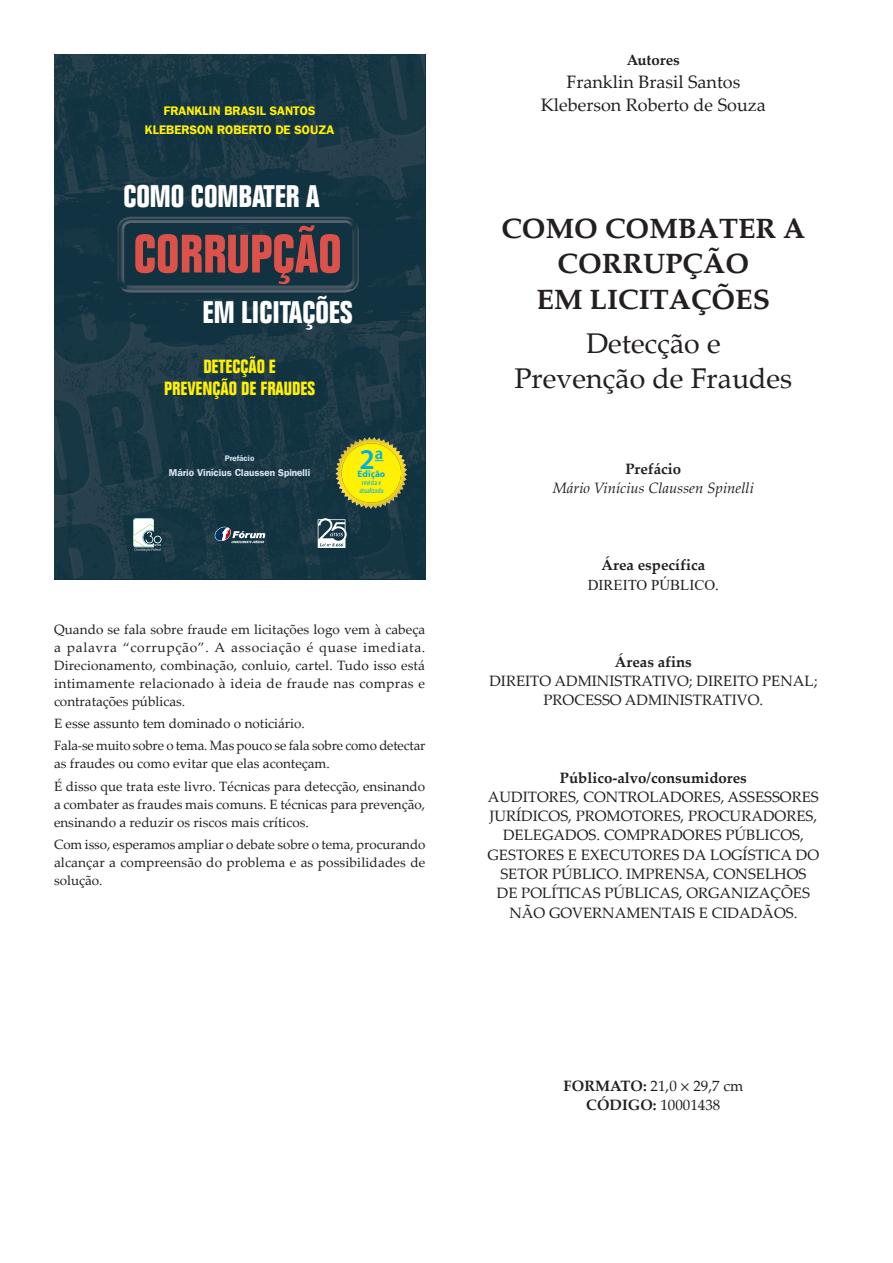
<style>
.page{position:relative;width:893px;height:1263px;background:#fff}
.page>*{position:absolute;margin:0;border:0;box-sizing:border-box;transform-origin:0 0}
.t1{font:700 condensed 52.8px "Folio Std";color:#dc514a}
.t2{font:700 condensed 30.6px "Folio Std";color:#fff}
.t3{font:600 28.65px "Myriad Pro";color:#00aeef}
.t4{font:700 28.5px/35.5px "Palatino";color:#231f20;text-align:center}
.t5{font:28.5px/35.5px "Palatino";color:#231f20;text-align:center}
.t6{font:700 condensed 18.75px/21.9px "Folio Std";color:#fff101;text-align:center}
.t7{font:18px "Palatino Linotype";color:#231f20}
.t8{font:15px/19.4px "Palatino Linotype";color:#231f20;text-align:center}
.t9{font:700 15px "Palatino Linotype";color:#231f20}
.t10{font:italic 15px "Palatino Linotype";color:#231f20}
.t11{font:15px "Times New Roman";color:#231f20}
.texto{font:13.5px/18px "Palatino Linotype";color:#231f20;text-align:justify}
.t12{font:700 12.45px/18.8px "Frankfurt";color:#fff101;text-align:center}
.t13{font:700 10.05px "Frankfurt";color:#d6e2f2}
.t14{font:700 9.3px "Myriad Pro";color:#00aeef}
.t15{font:700 8.1px "Frankfurt";color:#d6e2f2}
.t16{font:condensed 7.5px/8.1px "Myriad Pro";color:#00aeef;text-align:center}
.s1{font-family:"Palatino Linotype"}
.s2{font-weight:700}
.s3{font-family:"Myriad Pro"}
</style>
<div class="page">
<img style="left:54px;top:54px;width:371px;height:525px">
<svg style="left:214px;top:527px;width:51px;height:16px"></svg>
<svg style="left:133px;top:518px;width:29px;height:33px"></svg>
<img style="left:335px;top:437px;width:72px;height:72px">
<div style="left:342px;top:443px;width:59px;height:60px;background:#fff103;border-radius:30px"></div>
<img style="left:122px;top:217px;width:232px;height:3px">
<img style="left:121px;top:289px;width:234px;height:4px">
<img style="left:117px;top:220px;width:242px;height:69px">
<svg style="left:318px;top:518px;width:29px;height:30px"></svg>
<p class="t12" style="left:145px;top:101px;width:191px">FRANKLIN BRASIL SANTOS<br>KLEBERSON ROBERTO DE SOUZA</p>
<p class="t2" style="left:123px;top:179px;width:198px">COMO COMBATER A</p>
<p class="t1" style="left:134px;top:225px;width:210px">CORRUPÇÃO</p>
<p class="t2" style="left:202px;top:295px;width:152px">EM LICITAÇÕES</p>
<p class="t6" style="left:164px;top:356px;width:152px">DETECÇÃO E<br>PREVENÇÃO DE FRAUDES</p>
<p class="t15" style="left:225px;top:453px;width:31px">Prefácio</p>
<p class="t13" style="left:169px;top:467px;width:143px">Mário Vinícius Claussen Spinelli</p>
<p class="t3" style="left:360px;top:441px;width:25px">2<sup>a</sup></p>
<p class="t14" style="left:358px;top:467px;width:29px">Edição</p>
<p class="t16" style="left:360px;top:478px;width:25px">revista e atualizada</p>
<p class="texto" style="left:54px;top:620px;width:373px">Quando se fala sobre fraude em licitações logo vem à cabeça a palavra “corrupção”. A associação é quase imediata.<br>Direcionamento, combinação, conluio, cartel. Tudo isso está intimamente relacionado à ideia de fraude nas compras e contratações públicas.</p>
<p class="texto" style="left:54px;top:714px;width:252px">E esse assunto tem dominado o noticiário.</p>
<p class="texto" style="left:54px;top:736px;width:373px">Fala-se muito sobre o tema. Mas pouco se fala sobre como detectar as fraudes ou como evitar que elas aconteçam.</p>
<p class="texto" style="left:54px;top:776px;width:373px">É disso que trata este livro. Técnicas para detecção, ensinando a combater as fraudes mais comuns. E técnicas para prevenção, ensinando a reduzir os riscos mais críticos.</p>
<p class="texto" style="left:54px;top:835px;width:373px">Com isso, esperamos ampliar o debate sobre o tema, procurando alcançar a compreensão do problema e as possibilidades de solução.</p>
<p class="t9" style="left:627px;top:49px;width:55px">Autores</p>
<p class="t7" style="left:566px;top:69px;width:176px">Franklin Brasil Santos</p>
<p class="t7" style="left:541px;top:92px;width:227px">Kleberson Roberto de Souza</p>
<p class="t4" style="left:501px;top:211px;width:305px">COMO COMBATER A<br>CORRUPÇÃO<br>EM LICITAÇÕES</p>
<p class="t5" style="left:514px;top:326px;width:279px">Detecção e<br>Prevenção de Fraudes</p>
<p class="t9" style="left:625px;top:458px;width:57px">Prefácio</p>
<p class="t10" style="left:553px;top:477px;width:203px">Mário Vinícius Claussen Spinelli</p>
<p class="t9" style="left:601px;top:555px;width:105px">Área específica</p>
<p class="t11" style="left:588px;top:574px;width:133px">DIREITO PÚBLICO<span class="s1">.</span></p>
<p class="t9" style="left:615px;top:651px;width:79px">Áreas afins</p>
<p class="t8" style="left:489px;top:671px;width:330px">DIREITO ADMINISTRATIVO; DIREITO PENAL;<br>PROCESSO ADMINISTRATIVO.</p>
<p class="t9" style="left:560px;top:767px;width:188px">Público-alvo/consumidores</p>
<p class="t8" style="left:487px;top:786px;width:333px">AUDITORES, CONTROLADORES, ASSESSORES JURÍDICOS, PROMOTORES, PROCURADORES, DELEGADOS. COMPRADORES PÚBLICOS, GESTORES E EXECUTORES DA LOGÍSTICA DO SETOR PÚBLICO. IMPRENSA, CONSELHOS<br>DE POLÍTICAS PÚBLICAS, ORGANIZAÇÕES NÃO GOVERNAMENTAIS E CIDADÃOS.</p>
<p class="t8" style="left:563px;top:1076px;width:181px"><span class="s2">FORMATO:</span> 21,0 <span class="s3">×</span> 29,7 cm</p>
<p class="t8" style="left:586px;top:1095px;width:136px"><span class="s2">CÓDIGO:</span> 10001438</p>
</div>
